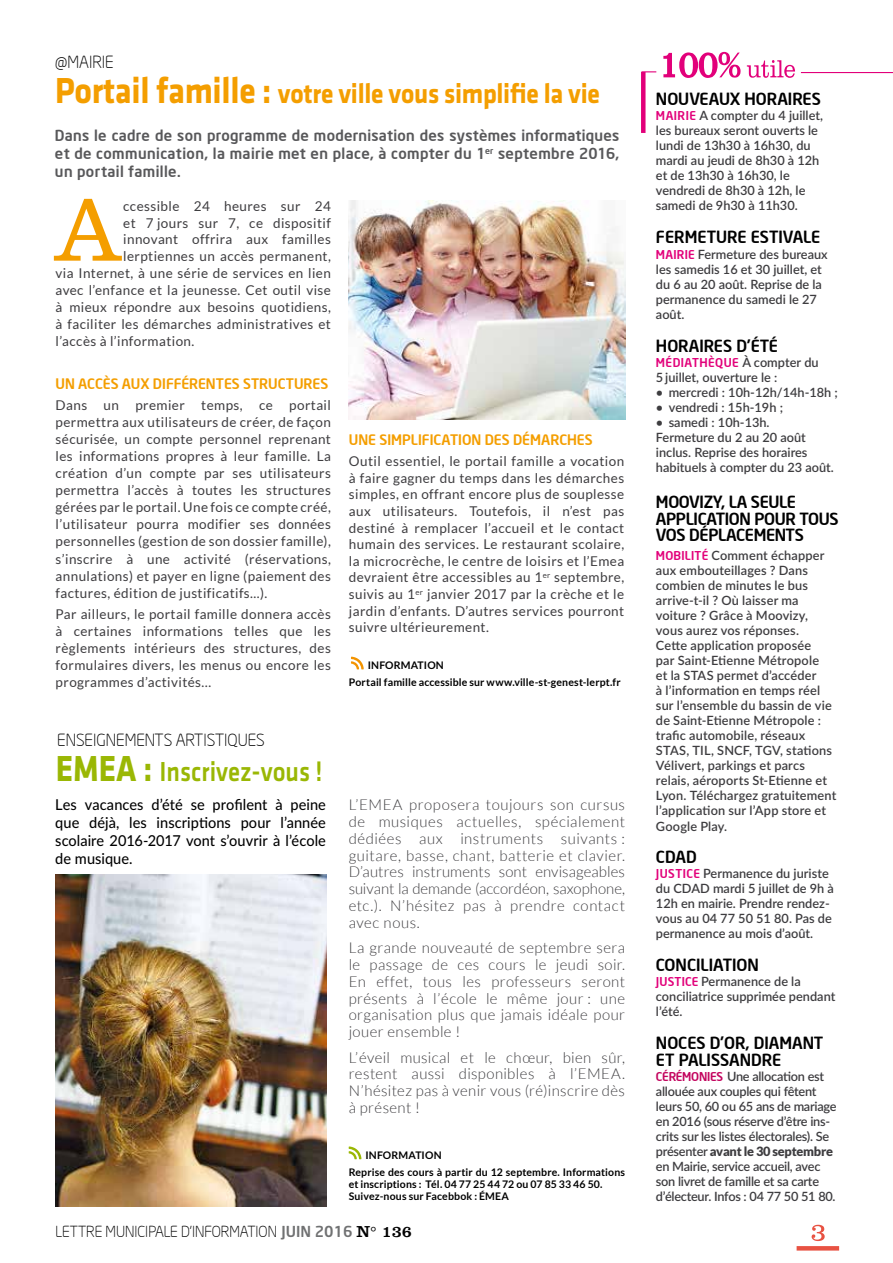
<style>
.page{position:relative;width:893px;height:1263px;background:#fff}
.page>*{position:absolute;margin:0;border:0;box-sizing:border-box;transform-origin:0 0}
.t1{font:300 92.1px "Clarendon BT";color:#f49e00}
.t2{font:700 28.5px "Klavika";letter-spacing:-.01em;color:#f49e00;scale:.9 1}
.t3{font:28.5px "Klavika Medium TF";color:#9ab704;scale:.87 1}
.t4{font:500 16.5px/16.5px "Neo Sans Intel";letter-spacing:-.015em;color:#000}
.t5{font:300 16.5px "Neo Sans Intel";color:#000}
.t6{font:300 15px/16.8px "Lato";letter-spacing:.025em;color:#3e3d40;text-align:justify}
.t7{font:500 15px/18px "Neo Sans Intel";letter-spacing:.03em;color:#58585a;text-align:justify}
.t8{font:500 15px/18px "Lato";letter-spacing:.005em;color:#000;text-align:justify}
.t9{font:300 15px "Neo Sans Intel";color:#000}
.t10{font:500 14.25px "Neo Sans Intel";color:#f49e00}
.t11{font:13.5px/17.1px "Lato";letter-spacing:.03em;color:#3e3d40;text-align:justify}
.t12{font:600 12.75px/15px "Lato";color:#3e3d40}
.t13{font:600 12.75px/15px "Lato";letter-spacing:-.02em;color:#3e3d40}
.t14{font:500 12px "Neo Sans Intel";letter-spacing:.035em;color:#e2007a}
.t15{font:700 10.5px/16.4px "Lato";letter-spacing:.01em;color:#000}
.s1{font-size:37.5px}
.s2{font-family:"Klavika";font-weight:700;font-size:37.5px}
.s3{font-family:"Neo Sans";font-weight:500;color:#707172}
.s4{font-family:"Clarendon";font-weight:400;font-size:16.5px}
.s5{font-family:"Neo Sans Intel";font-weight:500;font-size:12px;color:#e2007a}
.s6{font-family:"Lato";font-weight:600;font-size:12.75px;color:#3e3d40}
.s7{font-family:"Neo Sans Intel";font-weight:500;font-size:12px;color:#c3045e}
.s8{font-weight:900}
</style>
<div class="page">
<svg style="left:812px;top:1225px;width:13px;height:16px"></svg>
<svg style="left:797px;top:1246px;width:42px;height:4px"></svg>
<hr style="left:641px;top:72px;width:4px;height:61px;background:#e2007a">
<svg style="left:351px;top:657px;width:13px;height:12px"></svg>
<svg style="left:349px;top:1146px;width:12px;height:13px"></svg>
<img style="left:55px;top:874px;width:271px;height:333px">
<svg style="left:663px;top:52px;width:132px;height:26px"></svg>
<hr style="left:801px;top:72px;width:92px;height:1px;background:#e2007a">
<svg style="left:641px;top:71px;width:15px;height:1px"></svg>
<img style="left:349px;top:200px;width:276px;height:219px">
<p class="t5" style="left:55px;top:52px;width:60px">@MAIRIE</p>
<h2 class="t2" style="left:55px;top:78px;width:607px"><span class="s1">Portail famille :</span> votre ville vous simplifie la vie</h2>
<p class="t7" style="left:55px;top:126px;width:566px">Dans le cadre de son programme de modernisation des systèmes informatiques et de communication, la mairie met en place, à compter du 1<sup>er</sup> septembre 2016, un portail famille.</p>
<h1 class="t1" style="left:56px;top:174px;width:66px">A</h1>
<p class="t11" style="left:123px;top:198px;width:209px">ccessible 24 heures sur 24</p>
<p class="t11" style="left:123px;top:214px;width:209px">et 7 jours sur 7, ce dispositif</p>
<p class="t11" style="left:123px;top:231px;width:209px">innovant offrira aux familles</p>
<p class="t11" style="left:123px;top:247px;width:209px">lerptiennes un accès permanent,</p>
<p class="t11" style="left:56px;top:264px;width:277px">via Internet, à une série de services en lien</p>
<p class="t11" style="left:56px;top:281px;width:277px">avec l’enfance et la jeunesse. Cet outil vise</p>
<p class="t11" style="left:56px;top:298px;width:277px">à mieux répondre aux besoins quotidiens,</p>
<p class="t11" style="left:56px;top:315px;width:277px">à faciliter les démarches administratives et</p>
<p class="t11" style="left:56px;top:332px;width:140px">l’accès à l’information.</p>
<p class="t10" style="left:56px;top:374px;width:274px">UN ACCÈS AUX DIFFÉRENTES STRUCTURES</p>
<p class="t11" style="left:56px;top:396px;width:277px">Dans un premier temps, ce portail permettra aux utilisateurs de créer, de façon sécurisée, un compte personnel reprenant les informations propres à leur famille. La création d’un compte par ses utilisateurs permettra l’accès à toutes les structures gérées par le portail. Une fois ce compte créé, l’utilisateur pourra modifier ses données personnelles (gestion de son dossier famille), s’inscrire à une activité (réservations, annulations) et payer en ligne (paiement des factures, édition de justificatifs...).</p>
<p class="t11" style="left:56px;top:605px;width:277px">Par ailleurs, le portail famille donnera accès à certaines informations telles que les règlements intérieurs des structures, des formulaires divers, les menus ou encore les programmes d’activités…</p>
<p class="t10" style="left:349px;top:431px;width:245px">UNE SIMPLIFICATION DES DÉMARCHES</p>
<p class="t11" style="left:349px;top:453px;width:277px;line-height:16.6px">Outil essentiel, le portail famille a vocation à faire gagner du temps dans les démarches simples, en offrant encore plus de souplesse aux utilisateurs. Toutefois, il n’est pas destiné à remplacer l’accueil et le contact humain des services. Le restaurant scolaire, la microcrèche, le centre de loisirs et l’Emea devraient être accessibles au 1<sup>er</sup> septembre, suivis au 1<sup>er</sup> janvier 2017 par la crèche et le jardin d’enfants. D’autres services pourront suivre ultérieurement.</p>
<p class="t15" style="left:349px;top:657px;width:273px;text-indent:19px">INFORMATION<br>Portail famille accessible sur www.ville-st-genest-lerpt.fr</p>
<p class="t5" style="left:57px;top:730px;width:209px">ENSEIGNEMENTS ARTISTIQUES</p>
<h2 class="t3" style="left:56px;top:756px;width:308px"><span class="s2">EMEA :</span> Inscrivez-vous !</h2>
<p class="t8" style="left:55px;top:795px;width:272px">Les vacances d’été se profilent à peine que déjà, les inscriptions pour l’année scolaire 2016-2017 vont s’ouvrir à l’école de musique.</p>
<p class="t6" style="left:349px;top:796px;width:278px">L’EMEA proposera toujours son cursus de musiques actuelles, spécialement dédiées aux instruments suivants : guitare, basse, chant, batterie et clavier.<br>D’autres instruments sont envisageables suivant la demande (accordéon, saxophone, etc.). N’hésitez pas à prendre contact avec nous.</p>
<p class="t6" style="left:349px;top:939px;width:278px">La grande nouveauté de septembre sera le passage de ces cours le jeudi soir.<br>En effet, tous les professeurs seront présents à l’école le même jour : une organisation plus que jamais idéale pour jouer ensemble !</p>
<p class="t6" style="left:349px;top:1049px;width:278px">L’éveil musical et le chœur, bien sûr, restent aussi disponibles à l’EMEA.<br>N’hésitez pas à venir vous (ré)inscrire dès à présent !</p>
<p class="t15" style="left:349px;top:1147px;width:278px;text-indent:17px">INFORMATION<br>Reprise des cours à partir du 12 septembre. Informations</p>
<p class="t15" style="left:349px;top:1178px;width:255px;line-height:12.3px">et inscriptions : Tél. 04 77 25 44 72 ou 07 85 33 46 50.<br>Suivez-nous sur Facebbok : ÉMEA</p>
<p class="t9" style="left:56px;top:1222px;width:358px">LETTRE MUNICIPALE D’INFORMATION <span class="s3">JUIN 2016</span> <span class="s4">N° 136</span></p>
<p class="t4" style="left:656px;top:90px;width:166px">NOUVEAUX HORAIRES</p>
<p class="t12" style="left:656px;top:107px;width:169px"><span class="s5">MAIRIE</span> A compter du 4 juillet, les bureaux seront ouverts le lundi de 13h30 à 16h30, du mardi au jeudi de 8h30 à 12h et de 13h30 à 16h30, le vendredi de 8h30 à 12h, le samedi de 9h30 à 11h30.</p>
<p class="t4" style="left:656px;top:228px;width:166px">FERMETURE ESTIVALE</p>
<p class="t12" style="left:656px;top:246px;width:173px"><span class="s5">MAIRIE</span> Fermeture des bureaux les samedis 16 et 30 juillet, et du 6 au 20 août. Reprise de la permanence du samedi le 27 août.</p>
<p class="t4" style="left:656px;top:337px;width:124px">HORAIRES D’ÉTÉ</p>
<p class="t14" style="left:656px;top:354px;width:164px">MÉDIATHÈQUE <span class="s6">À compter du</span></p>
<p class="t12" style="left:656px;top:369px;width:123px">5 juillet, ouverture le :</p>
<p class="t12" style="left:656px;top:384px;width:184px">• mercredi : 10h-12h/14h-18h ;</p>
<p class="t12" style="left:656px;top:399px;width:129px">• vendredi : 15h-19h ;</p>
<p class="t12" style="left:656px;top:414px;width:179px">• samedi : 10h-13h.<br>Fermeture du 2 au 20 août inclus. Reprise des horaires habituels à compter du 23 août.</p>
<p class="t4" style="left:656px;top:493px;width:184px">MOOVIZY, LA SEULE<br>APPLICATION POUR TOUS<br>VOS DÉPLACEMENTS</p>
<p class="t12" style="left:656px;top:548px;width:182px"><span class="s5">MOBILITÉ</span> Comment échapper aux embouteillages ? Dans combien de minutes le bus arrive-t-il ? Où laisser ma voiture ? Grâce à Moovizy, vous aurez vos réponses.<br>Cette application proposée<br>par Saint-Etienne Métropole<br>et la STAS permet d’accéder<br>à l’information en temps réel sur l’ensemble du bassin de vie de Saint-Etienne Métropole : trafic automobile, réseaux<br>STAS, TIL, SNCF, TGV, stations<br>Vélivert, parkings et parcs relais, aéroports St-Etienne et<br>Lyon. Téléchargez gratuitement l’application sur l’App store et<br>Google Play.</p>
<p class="t4" style="left:656px;top:848px;width:42px">CDAD</p>
<p class="t12" style="left:656px;top:865px;width:180px"><span class="s5">JUSTICE</span> Permanence du juriste du CDAD mardi 5 juillet de 9h à<br>12h en mairie. Prendre rendez&shy;vous au 04 77 50 51 80. Pas de permanence au mois d’août.</p>
<p class="t4" style="left:656px;top:956px;width:104px">CONCILIATION</p>
<p class="t12" style="left:656px;top:973px;width:181px"><span class="s5">JUSTICE</span> Permanence de la conciliatrice supprimée pendant l’été.</p>
<p class="t4" style="left:656px;top:1035px;width:169px">NOCES D’OR, DIAMANT<br>ET PALISSANDRE</p>
<p class="t13" style="left:656px;top:1068px;width:182px"><span class="s7">CÉRÉMONIES</span> Une allocation est allouée aux couples qui fêtent leurs 50, 60 ou 65 ans de mariage en 2016 (sous réserve d’être ins&shy;crits sur les listes électorales). Se présenter <span class="s8">avant le 30 septembre </span>en Mairie, service accueil, avec son livret de famille et sa carte d’électeur. Infos : 04 77 50 51 80.</p>
</div>
